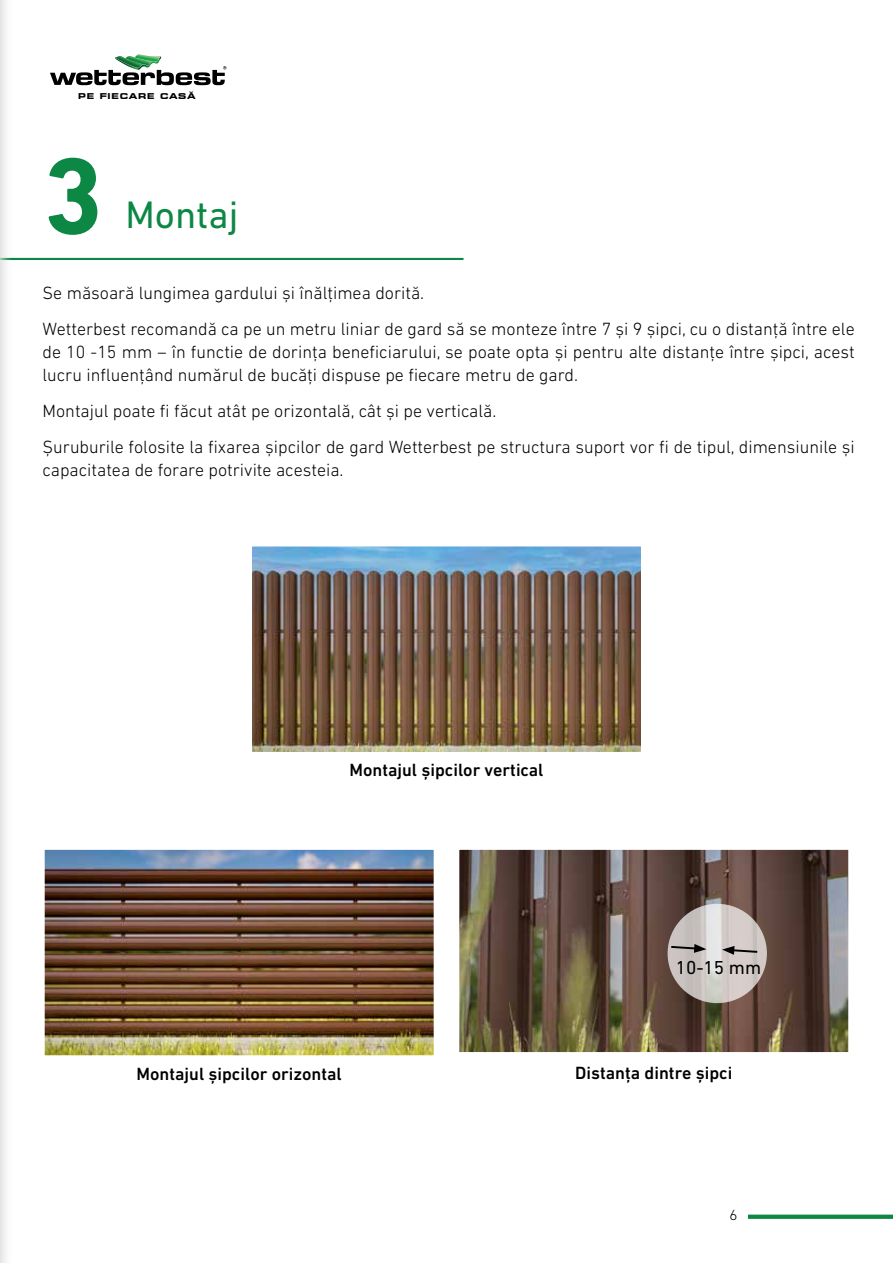
<style>
.page{position:relative;width:893px;height:1263px;background:#fff}
.page>*{position:absolute;margin:0;border:0;box-sizing:border-box;transform-origin:0 0}
.t1{font:700 109.95px "DIN Next LT Pro";color:#0c8744}
.t2{font:39px "DIN Next LT Pro";color:#0c8744}
.t3{font:19.05px "DIN Next LT Pro";color:#000}
.t4{font:300 18px/35.8px "DIN Next LT Pro";color:#000}
.t5{font:500 18px "DIN Next LT Pro";color:#000}
.t6{font:300 15px "DIN Next LT Pro";color:#000}
.t7{font:700 expanded 7.95px "Square 721 BT";letter-spacing:.1em;color:#000}
.s1{font-size:10.65px}
</style>
<div class="page">
<div style="left:748px;top:1214px;width:145px;height:5px;background:#0c8744"></div>
<svg style="left:50px;top:54px;width:176px;height:31px"></svg>
<hr style="left:0;top:258px;width:463px;height:2px;background:#0c8744">
<img style="left:253px;top:547px;width:387px;height:204px">
<div style="left:250px;top:544px;width:393px;height:210px;border:2px solid #fff"></div>
<img style="left:460px;top:851px;width:387px;height:200px">
<div style="left:457px;top:848px;width:393px;height:206px;border:2px solid #fff"></div>
<svg style="left:668px;top:904px;width:99px;height:99px;background:#d1cbc8"></svg>
<svg style="left:669px;top:944px;width:37px;height:9px"></svg>
<svg style="left:722px;top:946px;width:37px;height:9px"></svg>
<img style="left:46px;top:851px;width:387px;height:203px">
<div style="left:43px;top:848px;width:393px;height:209px;border:2px solid #fff"></div>
<svg style="left:0;top:0;width:13px;height:1263px;fill:#f5f6f6"></svg>
<p class="t7" style="left:78px;top:91px;width:119px">PE FIECARE CASA<span class="s1">˘</span></p>
<h1 class="t1" style="left:43px;top:132px;width:63px">3</h1>
<h2 class="t2" style="left:125px;top:192px;width:115px">Montaj</h2>
<p class="t4" style="left:43px;top:275px;width:814px">Se măsoară lungimea gardului și înălțimea dorită.<br>Wetterbest recomandă ca pe un metru liniar de gard să se monteze între 7 și 9 șipci, cu o distanță între ele</p>
<p class="t4" style="left:43px;top:340px;width:814px;line-height:23.1px">de 10 -15 mm – în functie de dorința beneficiarului, se poate opta și pentru alte distanțe între șipci, acest lucru influențând numărul de bucăți dispuse pe fiecare metru de gard.</p>
<p class="t4" style="left:43px;top:392px;width:814px">Montajul poate fi făcut atât pe orizontală, cât și pe verticală.<br>Șuruburile folosite la fixarea șipcilor de gard Wetterbest pe structura suport vor fi de tipul, dimensiunile și</p>
<p class="t4" style="left:43px;top:451px;width:302px">capacitatea de forare potrivite acesteia.</p>
<p class="t5" style="left:349px;top:759px;width:196px">Montajul șipcilor vertical</p>
<p class="t5" style="left:137px;top:1064px;width:207px">Montajul șipcilor orizontal</p>
<p class="t3" style="left:676px;top:956px;width:87px">10-15 mm</p>
<p class="t5" style="left:575px;top:1062px;width:159px">Distanța dintre șipci</p>
<p class="t6" style="left:729px;top:1206px;width:9px">6</p>
</div>
